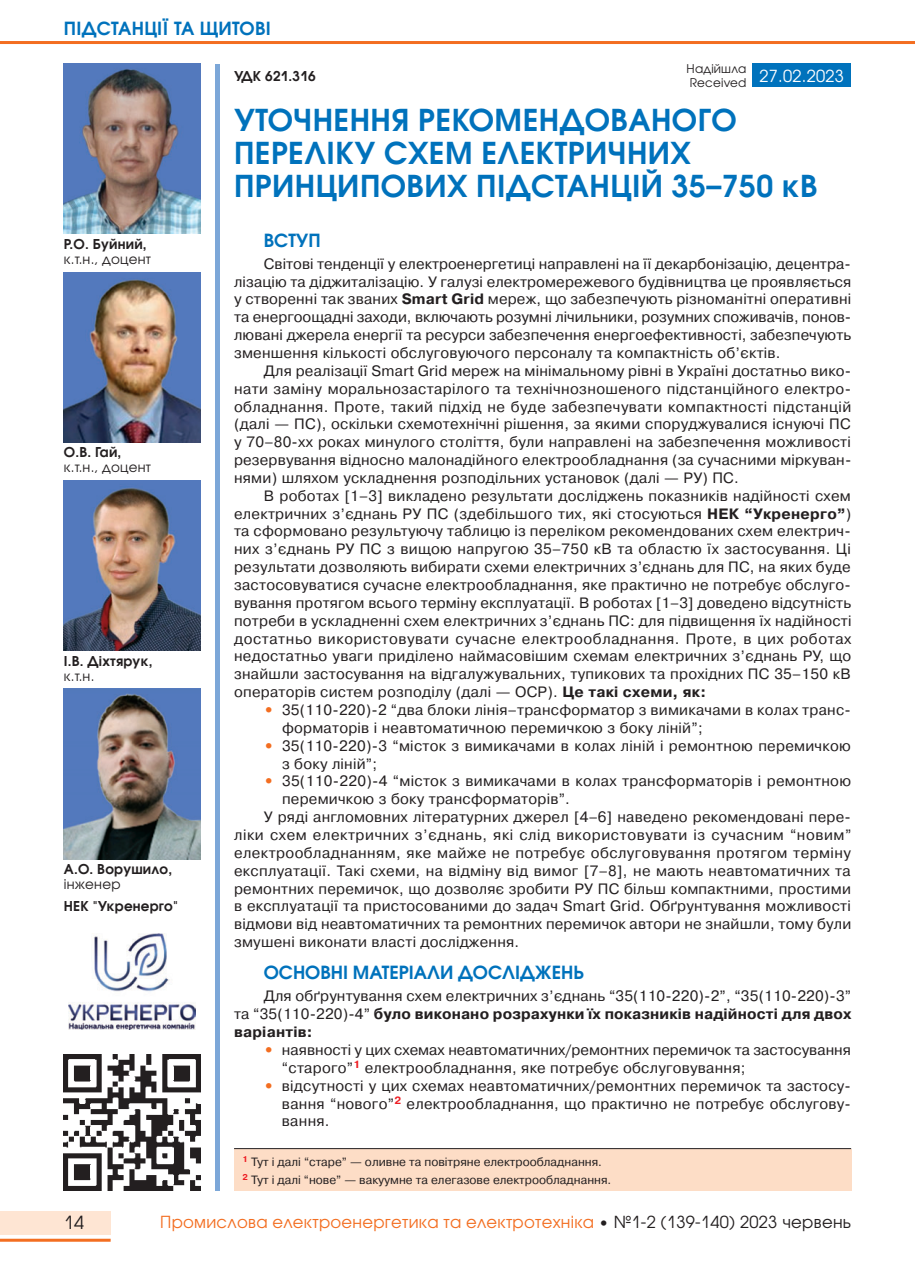
<style>
.page{position:relative;width:915px;height:1263px;background:#fff}
.page>*{position:absolute;margin:0;border:0;box-sizing:border-box;transform-origin:0 0}
.t1{font:600 30px/33px "Avant Garde Gothic C";letter-spacing:.015em;color:#0072bc}
.t2{font:600 18px "Avant Garde Gothic C";color:#0072bc}
.t3{font:18px "Avant Garde Gothic C";color:#231f20}
.t4{font:16.5px "Avant Garde Gothic C";letter-spacing:.015em;color:#f36e21}
.t5{font:16.5px "Avant Garde Gothic C";letter-spacing:.015em;color:#fff}
.t6{font:15px/17.9px "Pragmatica C";letter-spacing:.015em;color:#231f20;text-align:justify}
.t7{font:15px "Pragmatica C";letter-spacing:.04em;color:#231f20}
.t8{font:600 13.5px "Avant Garde Gothic C";letter-spacing:.015em;color:#231f20}
.t9{font:13.5px "Avant Garde Gothic C";letter-spacing:.015em;color:#231f20}
.t10{font:12px/17.7px "Pragmatica C";color:#231f20}
.t11{font:12px "Avant Garde Gothic C";letter-spacing:.015em;color:#231f20}
.s1{font-weight:700}
.s2{font-weight:700;color:#f36e21}
.s3{color:#231f20}
</style>
<div class="page">
<div style="left:0;top:1211px;width:111px;height:23px;background:#fee5d3"></div>
<hr style="left:0;top:1239px;width:111px;height:3px;background:#f36e21">
<hr style="left:0;top:41px;width:914px;height:3px;background:#f36e21">
<div style="left:234px;top:1149px;width:616px;height:41px;background:#fdddc6"></div>
<div style="left:752px;top:64px;width:98px;height:23px;background:#0072bc"></div>
<hr style="left:215px;top:64px;width:4px;height:1127px;background:#7ca7d8">
<img style="left:64px;top:1054px;width:136px;height:137px">
<img style="left:64px;top:64px;width:136px;height:170px">
<img style="left:64px;top:272px;width:136px;height:170px">
<img style="left:64px;top:689px;width:136px;height:170px">
<img style="left:64px;top:480px;width:136px;height:171px">
<img style="left:69px;top:933px;width:126px;height:96px">
<hr style="left:234px;top:1148px;width:616px;height:1px;background:#231f20">
<p class="t2" style="left:64px;top:18px;width:208px">ПIДСТАНЦIЇ ТА ЩИТОВI</p>
<p class="t8" style="left:64px;top:235px;width:84px">Р.О. Буйний,</p>
<p class="t9" style="left:64px;top:251px;width:89px">к.т.н., доцент</p>
<p class="t8" style="left:64px;top:444px;width:59px">О.В. Гай,</p>
<p class="t9" style="left:64px;top:459px;width:89px">к.т.н., доцент</p>
<p class="t8" style="left:64px;top:652px;width:90px">I.В. Діхтярук,</p>
<p class="t9" style="left:64px;top:668px;width:32px">к.т.н.</p>
<p class="t8" style="left:64px;top:861px;width:110px">А.О. Ворушило,</p>
<p class="t9" style="left:64px;top:876px;width:58px">інженер</p>
<p class="t8" style="left:64px;top:897px;width:116px">НЕК "Укренерго"</p>
<p class="t11" style="left:686px;top:62px;width:61px">Надійшла</p>
<p class="t5" style="left:759px;top:66px;width:86px">27.02.2023</p>
<p class="t8" style="left:234px;top:68px;width:83px">УДК 621.316</p>
<h1 class="t1" style="left:234px;top:103px;width:21px">Уто</h1>
<h1 class="t1" style="left:293px;top:103px;width:269px">чнення Рекомендовано</h1>
<h1 class="t1" style="left:697px;top:103px;width:34px">го</h1>
<h1 class="t1" style="left:234px;top:136px;width:39px">ПЕРЕЛiКУ</h1>
<h1 class="t1" style="left:384px;top:136px;width:46px">СХЕМ</h1>
<h1 class="t1" style="left:481px;top:136px;width:19px">ЕЛЕК</h1>
<p class="t11" style="left:689px;top:75px;width:58px">Received</p>
<h1 class="t1" style="left:234px;top:136px;width:584px;text-indent:321px">ТРИЧНИХ<br>ПРИНЦИПОВИХ ПiДСТАНЦiЙ 35–750 кВ</h1>
<p class="t2" style="left:264px;top:229px;width:56px">Вступ</p>
<p class="t6" style="left:234px;top:255px;width:618px;text-indent:30px">Світові тенденції у електроенергетиці направлені на її декарбонізацію, децентра&shy;лізацію та діджиталізацію. У галузі електромережевого будівництва це проявляється у створенні так званих <span class="s1">Smart Grid</span> мереж, що забезпечують різноманітні оперативні та енергоощадні заходи, включають розумні лічильники, розумних споживачів, понов&shy;лювані джерела енергії та ресурси забезпечення енергоефективності, забезпечують зменшення кількості обслуговуючого персоналу та компактність об’єктів.</p>
<p class="t6" style="left:234px;top:362px;width:618px;text-indent:30px">Для реалізації Smart Grid мереж на мінімальному рівні в Україні достатньо вико&shy;нати заміну моральнозастарілого та технічнозношеного підстанційного електро&shy;обладнання. Проте, такий підхід не буде забезпечувати компактності підстанцій (далі — ПС), оскільки схемотехнічні рішення, за якими споруджувалися існуючі ПС у 70–80-хх роках минулого століття, були направлені на забезпечення можливості резервування відносно малонадійного електрообладнання (за сучасними міркуван&shy;нями) шляхом ускладнення розподільних установок (далі — РУ) ПС.</p>
<p class="t6" style="left:234px;top:487px;width:618px;text-indent:30px">В роботах [1–3] викладено результати досліджень показників надійності схем електричних з’єднань РУ ПС (здебільшого тих, які стосуються <span class="s1">НЕК “Укренерго”</span>) та сформовано результуючу таблицю із переліком рекомендованих схем електрич&shy;них з’єднань РУ ПС з вищою напругою 35–750 кВ та областю їх застосування. Ці результати дозволяють вибирати схеми електричних з’єднань для ПС, на яких буде застосовуватися сучасне електрообладнання, яке практично не потребує обслуго&shy;вування протягом всього терміну експлуатації. В роботах [1–3] доведено відсутність потреби в ускладненні схем електричних з’єднань ПС: для підвищення їх надійності достатньо використовувати сучасне електрообладнання. Проте, в цих роботах недостатньо уваги приділено наймасовішим схемам електричних з’єднань РУ, що знайшли застосування на відгалужувальних, тупикових та прохідних ПС 35–150 кВ операторів систем розподілу (далі — ОСР). <span class="s1">Це такі схеми, як:</span></p>
<p class="t6" style="left:282px;top:701px;width:570px;text-indent:-18px"><span class="s2">•</span> 35(110-220)-2 “два блоки лінія–трансформатор з вимикачами в колах транс&shy;форматорів і неавтоматичною перемичкою з боку ліній”;</p>
<p class="t6" style="left:282px;top:737px;width:570px;text-indent:-18px"><span class="s2">•</span> 35(110-220)-3 “місток з вимикачами в колах ліній і ремонтною перемичкою з боку ліній”;</p>
<p class="t6" style="left:264px;top:772px;width:588px"><span class="s2">•</span> 35(110-220)-4 “місток з вимикачами в колах трансформаторів і ремонтною</p>
<p class="t6" style="left:282px;top:790px;width:289px">перемичкою з боку трансформаторів”.</p>
<p class="t6" style="left:264px;top:808px;width:588px">У ряді англомовних літературних джерел [4–6] наведено рекомендовані пере-</p>
<p class="t7" style="left:234px;top:826px;width:618px">ліки схем електричних з’єднань, які слід використовувати із сучасним “новим”</p>
<p class="t6" style="left:234px;top:844px;width:618px">електрообладнанням, яке майже не потребує обслуговування протягом терміну</p>
<p class="t6" style="left:234px;top:862px;width:618px">експлуатації. Такі схеми, на відміну від вимог [7–8], не мають неавтоматичних та</p>
<p class="t6" style="left:234px;top:879px;width:618px">ремонтних перемичок, що дозволяє зробити РУ ПС більш компактними, простими</p>
<p class="t6" style="left:234px;top:897px;width:618px">в експлуатації та пристосованими до задач Smart Grid. Обґрунтування можливості</p>
<p class="t6" style="left:234px;top:915px;width:618px">відмови від неавтоматичних та ремонтних перемичок автори не знайшли, тому були</p>
<p class="t6" style="left:234px;top:933px;width:286px">змушені виконати власті дослідження.</p>
<p class="t2" style="left:264px;top:962px;width:28px">Основнi</p>
<p class="t2" style="left:352px;top:962px;width:121px">матерiали дос</p>
<p class="t2" style="left:502px;top:962px;width:83px">лiджень</p>
<p class="t6" style="left:234px;top:987px;width:618px;text-indent:30px">Для обґрунтування схем електричних з’єднань “35(110-220)-2”, “35(110-220)-3” та “35(110-220)-4” <span class="s1">було виконано розрахунки їх показників надійності для двох варіантів:</span></p>
<p class="t6" style="left:282px;top:1041px;width:570px;text-indent:-18px"><span class="s2">•</span> наявності у цих схемах неавтоматичних/ремонтних перемичок та застосування “старого”<sup>1</sup> електрообладнання, яке потребує обслуговування;</p>
<p class="t6" style="left:282px;top:1077px;width:570px;text-indent:-18px"><span class="s2">•</span> відсутності у цих схемах неавтоматичних/ремонтних перемичок та застосу&shy;вання “нового”<sup>2</sup> електрообладнання, що практично не потребує обслугову&shy;вання.</p>
<p class="t10" style="left:242px;top:1153px;width:370px"><sup>1</sup> Тут і далі “старе” — оливне та повітряне електрообладнання.<br><sup>2</sup> Тут і далі “нове” — вакуумне та елегазове електрообладнання.</p>
<p class="t3" style="left:64px;top:1212px;width:22px">14</p>
<p class="t4" style="left:160px;top:1212px;width:692px">Промислова електроенергетика та електротехніка <span class="s3">• №1-2 (139-140) 2023 червень</span></p>
</div>
